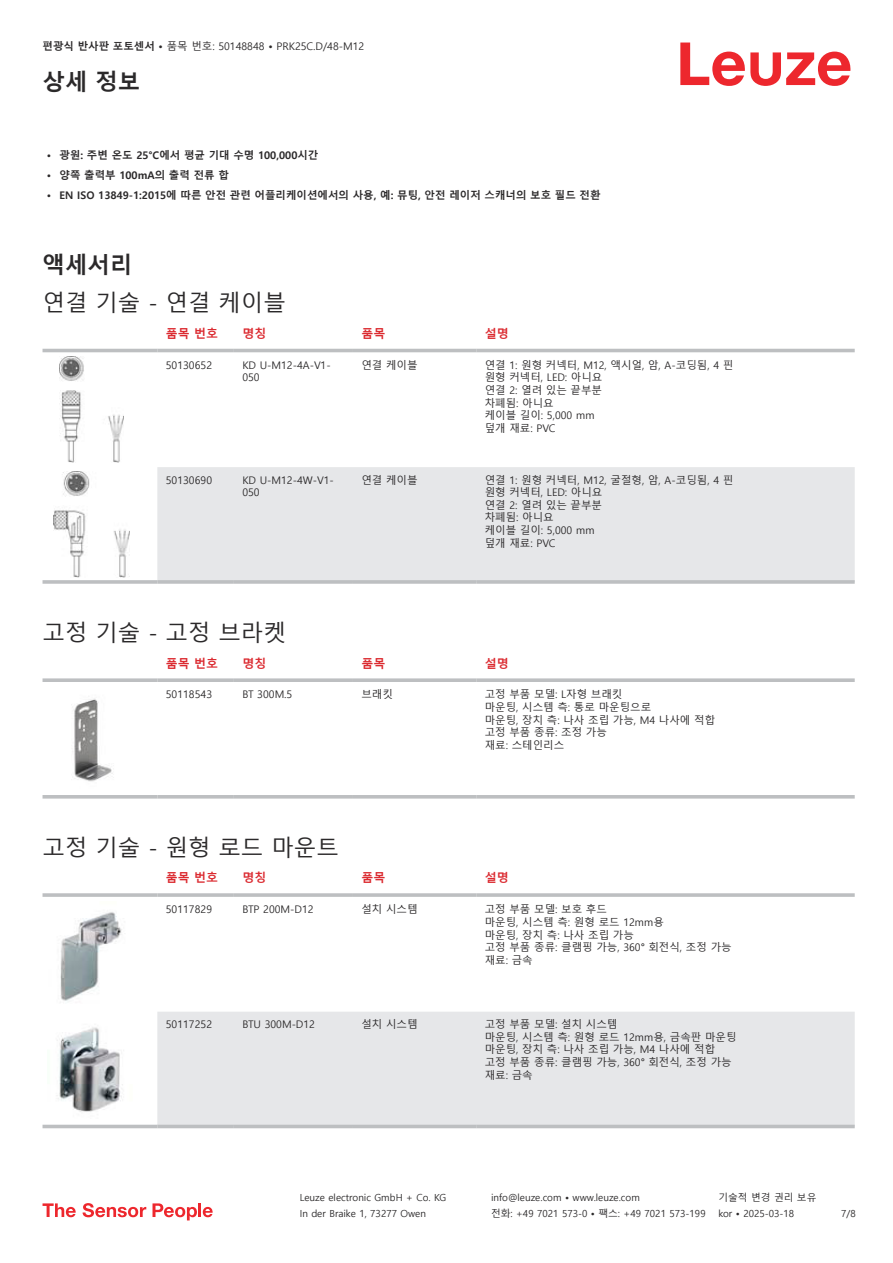
<style>
.page{position:relative;width:893px;height:1263px;background:#fff}
.page>*{position:absolute;margin:0;border:0;box-sizing:border-box;transform-origin:0 0}
.t1{font:22.5px "Malgun Gothic";color:#2b292a}
.t2{font:700 22.5px "Malgun Gothic";color:#2b292a}
.t3{font:700 12px "Malgun Gothic";color:#db2a30}
.t4{font:10.5px/12.6px "Malgun Gothic";color:#2b292a}
.t5{font:700 10.5px "Malgun Gothic";color:#2b292a}
.t6{font:9.75px "Malgun Gothic";color:#2b292a}
.s1{font-weight:700}
</style>
<div class="page">
<svg style="left:680px;top:43px;width:170px;height:43px"></svg>
<svg style="left:43px;top:348px;width:812px;height:229px"></svg>
<div style="left:157px;top:467px;width:698px;height:113px;background:#e6e7e9"></div>
<hr style="left:43px;top:349px;width:114px;height:3px;background:#bdbfc1">
<hr style="left:157px;top:349px;width:77px;height:3px;background:#bdbfc1">
<hr style="left:234px;top:349px;width:119px;height:3px;background:#bdbfc1">
<hr style="left:353px;top:349px;width:123px;height:3px;background:#bdbfc1">
<hr style="left:476px;top:349px;width:379px;height:3px;background:#bdbfc1">
<hr style="left:43px;top:580px;width:114px;height:4px;background:#bdbfc1">
<hr style="left:157px;top:580px;width:77px;height:4px;background:#bdbfc1">
<svg style="left:234px;top:580px;width:119px;height:4px"></svg>
<svg style="left:353px;top:580px;width:123px;height:4px"></svg>
<hr style="left:476px;top:580px;width:379px;height:4px;background:#bdbfc1">
<img style="left:59px;top:357px;width:65px;height:106px">
<img style="left:54px;top:471px;width:75px;height:107px">
<svg style="left:43px;top:798px;width:812px;height:1px"></svg>
<svg style="left:43px;top:678px;width:114px;height:4px"></svg>
<svg style="left:157px;top:678px;width:77px;height:4px"></svg>
<svg style="left:234px;top:678px;width:119px;height:4px"></svg>
<svg style="left:353px;top:678px;width:123px;height:4px"></svg>
<svg style="left:476px;top:678px;width:379px;height:4px;background:#c3c5c7"></svg>
<hr style="left:43px;top:795px;width:114px;height:3px;background:#bdbfc1">
<hr style="left:157px;top:795px;width:77px;height:3px;background:#bdbfc1">
<hr style="left:234px;top:795px;width:119px;height:3px;background:#bdbfc1">
<hr style="left:353px;top:795px;width:123px;height:3px;background:#bdbfc1">
<hr style="left:476px;top:795px;width:379px;height:3px;background:#bdbfc1">
<img style="left:72px;top:698px;width:41px;height:84px">
<svg style="left:43px;top:1124px;width:812px;height:5px"></svg>
<div style="left:157px;top:1012px;width:698px;height:113px;background:#e6e7e9"></div>
<svg style="left:43px;top:893px;width:114px;height:4px"></svg>
<hr style="left:157px;top:893px;width:77px;height:4px;background:#c6c8c9">
<svg style="left:234px;top:893px;width:119px;height:4px"></svg>
<svg style="left:353px;top:893px;width:123px;height:4px"></svg>
<hr style="left:476px;top:893px;width:379px;height:4px;background:#c6c8c9">
<hr style="left:43px;top:1125px;width:114px;height:3px;background:#bdbfc1">
<hr style="left:157px;top:1125px;width:77px;height:3px;background:#bdbfc1">
<hr style="left:234px;top:1125px;width:119px;height:3px;background:#bdbfc1">
<hr style="left:353px;top:1125px;width:123px;height:3px;background:#bdbfc1">
<hr style="left:476px;top:1125px;width:379px;height:3px;background:#bdbfc1">
<img style="left:60px;top:912px;width:62px;height:89px">
<img style="left:57px;top:1027px;width:66px;height:85px">
<svg style="left:43px;top:1203px;width:33px;height:14px"></svg>
<svg style="left:83px;top:1203px;width:63px;height:14px"></svg>
<svg style="left:153px;top:1203px;width:44px;height:17px"></svg>
<hr style="left:198px;top:1203px;width:3px;height:14px;background:#ed272d">
<svg style="left:203px;top:1207px;width:10px;height:10px"></svg>
<p class="t4" style="left:43px;top:40px;width:323px"><span class="s1">편광식 반사판 포토센서 •</span> 품목 번호: 50148848 <span class="s1">•</span> PRK25C.D/48-M12</p>
<h1 class="t2" style="left:43px;top:69px;width:99px">상세 정보</h1>
<p class="t5" style="left:47px;top:148px;width:273px">• 광원: 주변 온도 25°C에서 평균 기대 수명 100,000시간</p>
<p class="t5" style="left:47px;top:169px;width:184px">• 양쪽 출력부 100mA의 출력 전류 합</p>
<p class="t5" style="left:47px;top:189px;width:555px">• EN ISO 13849-1:2015에 따른 안전 관련 어플리케이션에서의 사용, 예: 뮤팅, 안전 레이저 스캐너의 보호 필드 전환</p>
<h1 class="t2" style="left:43px;top:251px;width:91px">액세서리</h1>
<h1 class="t1" style="left:43px;top:290px;width:245px">연결 기술 - 연결 케이블</h1>
<p class="t3" style="left:166px;top:326px;width:54px">품목 번호</p>
<p class="t3" style="left:242px;top:326px;width:25px">명칭</p>
<p class="t3" style="left:361px;top:326px;width:25px">품목</p>
<p class="t3" style="left:485px;top:326px;width:25px">설명</p>
<p class="t4" style="left:166px;top:359px;width:48px">50130652</p>
<p class="t4" style="left:242px;top:359px;width:90px">KD U-M12-4A-V1-<br>050</p>
<p class="t4" style="left:361px;top:359px;width:58px">연결 케이블</p>
<p class="t4" style="left:485px;top:359px;width:250px">연결 1: 원형 커넥터, M12, 액시얼, 암, A-코딩됨, 4 핀 원형 커넥터, LED: 아니요<br>연결 2: 열려 있는 끝부분<br>차폐됨: 아니요<br>케이블 길이: 5,000 mm<br>덮개 재료: PVC</p>
<p class="t4" style="left:166px;top:474px;width:48px">50130690</p>
<p class="t4" style="left:242px;top:474px;width:93px">KD U-M12-4W-V1-<br>050</p>
<p class="t4" style="left:361px;top:474px;width:58px">연결 케이블</p>
<p class="t4" style="left:485px;top:474px;width:250px">연결 1: 원형 커넥터, M12, 굴절형, 암, A-코딩됨, 4 핀 원형 커넥터, LED: 아니요<br>연결 2: 열려 있는 끝부분<br>차폐됨: 아니요<br>케이블 길이: 5,000 mm<br>덮개 재료: PVC</p>
<h1 class="t1" style="left:43px;top:620px;width:245px">고정 기술 - 고정 브라켓</h1>
<p class="t3" style="left:166px;top:656px;width:54px">품목 번호</p>
<p class="t3" style="left:242px;top:656px;width:25px">명칭</p>
<p class="t3" style="left:361px;top:656px;width:25px">품목</p>
<p class="t3" style="left:485px;top:656px;width:25px">설명</p>
<p class="t4" style="left:166px;top:688px;width:48px">50118543</p>
<p class="t4" style="left:242px;top:688px;width:51px">BT 300M.5</p>
<p class="t4" style="left:361px;top:688px;width:33px">브래킷</p>
<p class="t4" style="left:485px;top:688px;width:232px">고정 부품 모델: L자형 브래킷<br>마운팅, 시스템 측: 통로 마운팅으로<br>마운팅, 장치 측: 나사 조립 가능, M4 나사에 적합 고정 부품 종류: 조정 가능<br>재료: 스테인리스</p>
<h1 class="t1" style="left:43px;top:835px;width:298px">고정 기술 - 원형 로드 마운트</h1>
<p class="t3" style="left:166px;top:871px;width:54px">품목 번호</p>
<p class="t3" style="left:242px;top:871px;width:25px">명칭</p>
<p class="t3" style="left:361px;top:871px;width:25px">품목</p>
<p class="t3" style="left:485px;top:871px;width:25px">설명</p>
<p class="t4" style="left:166px;top:903px;width:48px">50117829</p>
<p class="t4" style="left:242px;top:903px;width:73px">BTP 200M-D12</p>
<p class="t4" style="left:361px;top:903px;width:58px">설치 시스템</p>
<p class="t4" style="left:485px;top:903px;width:248px">고정 부품 모델: 보호 후드<br>마운팅, 시스템 측: 원형 로드 12mm용<br>마운팅, 장치 측: 나사 조립 가능<br>고정 부품 종류: 클램핑 가능, 360° 회전식, 조정 가능 재료: 금속</p>
<p class="t4" style="left:166px;top:1018px;width:48px">50117252</p>
<p class="t4" style="left:242px;top:1018px;width:74px">BTU 300M-D12</p>
<p class="t4" style="left:361px;top:1018px;width:58px">설치 시스템</p>
<p class="t4" style="left:485px;top:1018px;width:253px">고정 부품 모델: 설치 시스템<br>마운팅, 시스템 측: 원형 로드 12mm용, 금속판 마운팅 마운팅, 장치 측: 나사 조립 가능, M4 나사에 적합 고정 부품 종류: 클램핑 가능, 360° 회전식, 조정 가능 재료: 금속</p>
<p class="t6" style="left:300px;top:1192px;width:148px">Leuze electronic GmbH + Co. KG</p>
<p class="t6" style="left:491px;top:1192px;width:150px">info@leuze.com • www.leuze.com</p>
<p class="t6" style="left:718px;top:1192px;width:100px">기술적 변경 권리 보유</p>
<p class="t6" style="left:300px;top:1208px;width:128px">In der Braike 1, 73277 Owen</p>
<p class="t6" style="left:491px;top:1208px;width:216px">전화: +49 7021 573-0 • 팩스: +49 7021 573-199</p>
<p class="t6" style="left:718px;top:1208px;width:77px">kor • 2025-03-18</p>
<p class="t6" style="left:841px;top:1208px;width:16px">7/8</p>
</div>
